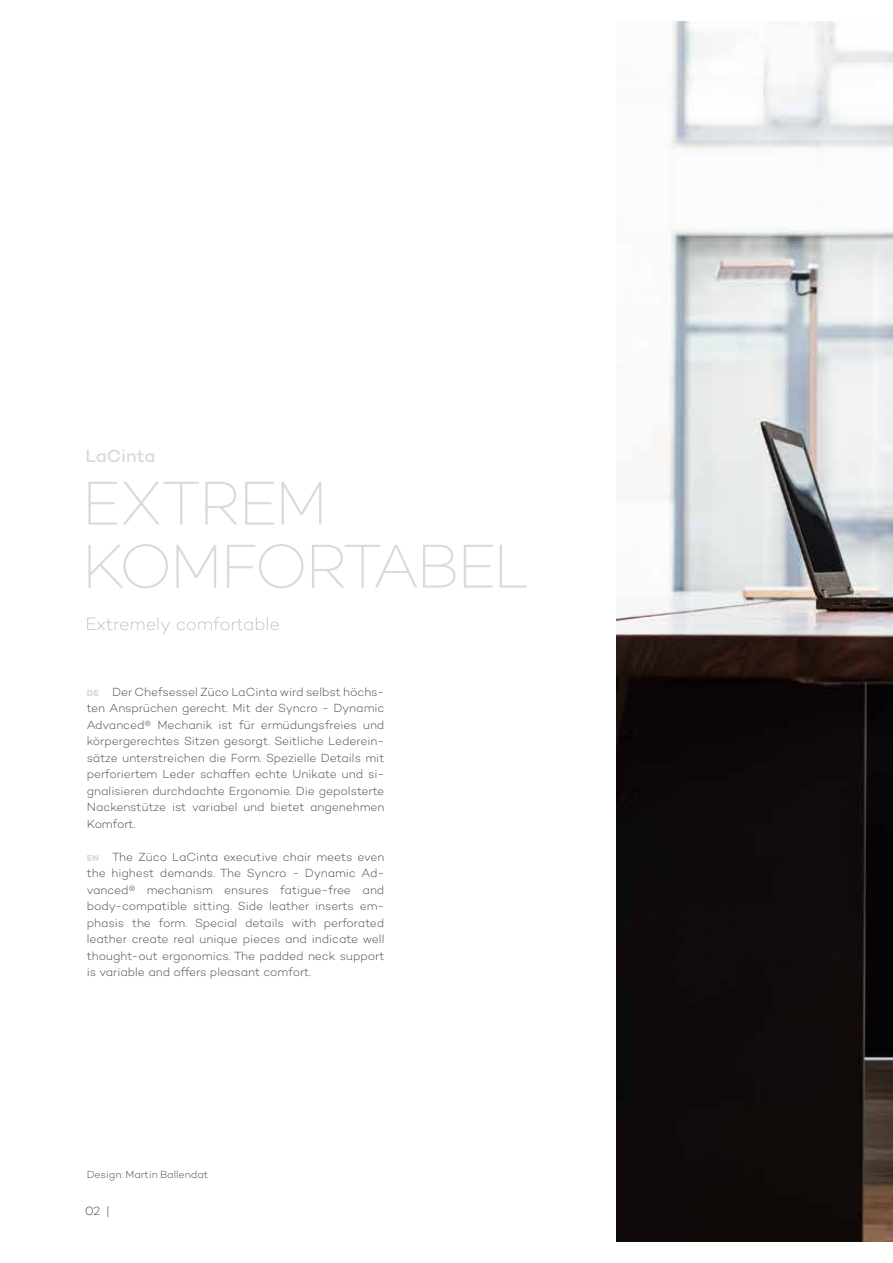
<style>
.page{position:relative;width:893px;height:1263px;background:#fff}
.page>*{position:absolute;margin:0;border:0;box-sizing:border-box;transform-origin:0 0}
.t1{font:200 63px/63px "Campton";letter-spacing:-.05em;color:#dadada}
.t2{font:200 18px "Campton";letter-spacing:-.01em;color:#b3b2b2}
.t3{font:500 18px "Campton";color:#dadada}
.t4{font:300 12px/16.5px "Campton";letter-spacing:-.005em;color:#4a4a49;text-align:justify}
.t5{font:200 12px "Campton";color:#000}
.t6{font:300 10.5px "Campton";color:#4a4a49}
.s1{font-weight:700;font-size:9px;color:#dadada}
</style>
<div class="page">
<img style="left:617px;top:21px;width:276px;height:1221px">
<h2 class="t3" style="left:85px;top:444px;width:71px">LaCinta</h2>
<h1 class="t1" style="left:82px;top:471px;width:449px">EXTREM<br>KOMFORTABEL</h1>
<h2 class="t2" style="left:85px;top:612px;width:196px">Extremely comfortable</h2>
<p class="t4" style="left:87px;top:683px;width:299px"><span class="s1">DE</span> Der Chefsessel Züco LaCinta wird selbst höchs&shy;ten Ansprüchen gerecht. Mit der Syncro - Dynamic Advanced® Mechanik ist für ermüdungsfreies und körpergerechtes Sitzen gesorgt. Seitliche Lederein&shy;sätze unterstreichen die Form. Spezielle Details mit perforiertem Leder schaffen echte Unikate und si&shy;gnalisieren durchdachte Ergonomie. Die gepolsterte Nackenstütze ist variabel und bietet angenehmen Komfort.</p>
<p class="t4" style="left:87px;top:848px;width:299px"><span class="s1">EN</span> The Züco LaCinta executive chair meets even the highest demands. The Syncro - Dynamic Ad&shy;vanced® mechanism ensures fatigue-free and body-compatible sitting. Side leather inserts em&shy;phasis the form. Special details with perforated leather create real unique pieces and indicate well thought-out ergonomics. The padded neck support is variable and offers pleasant comfort.</p>
<p class="t6" style="left:87px;top:1168px;width:123px">Design: Martin Ballendat</p>
<p class="t5" style="left:85px;top:1204px;width:26px">02 |</p>
</div>
